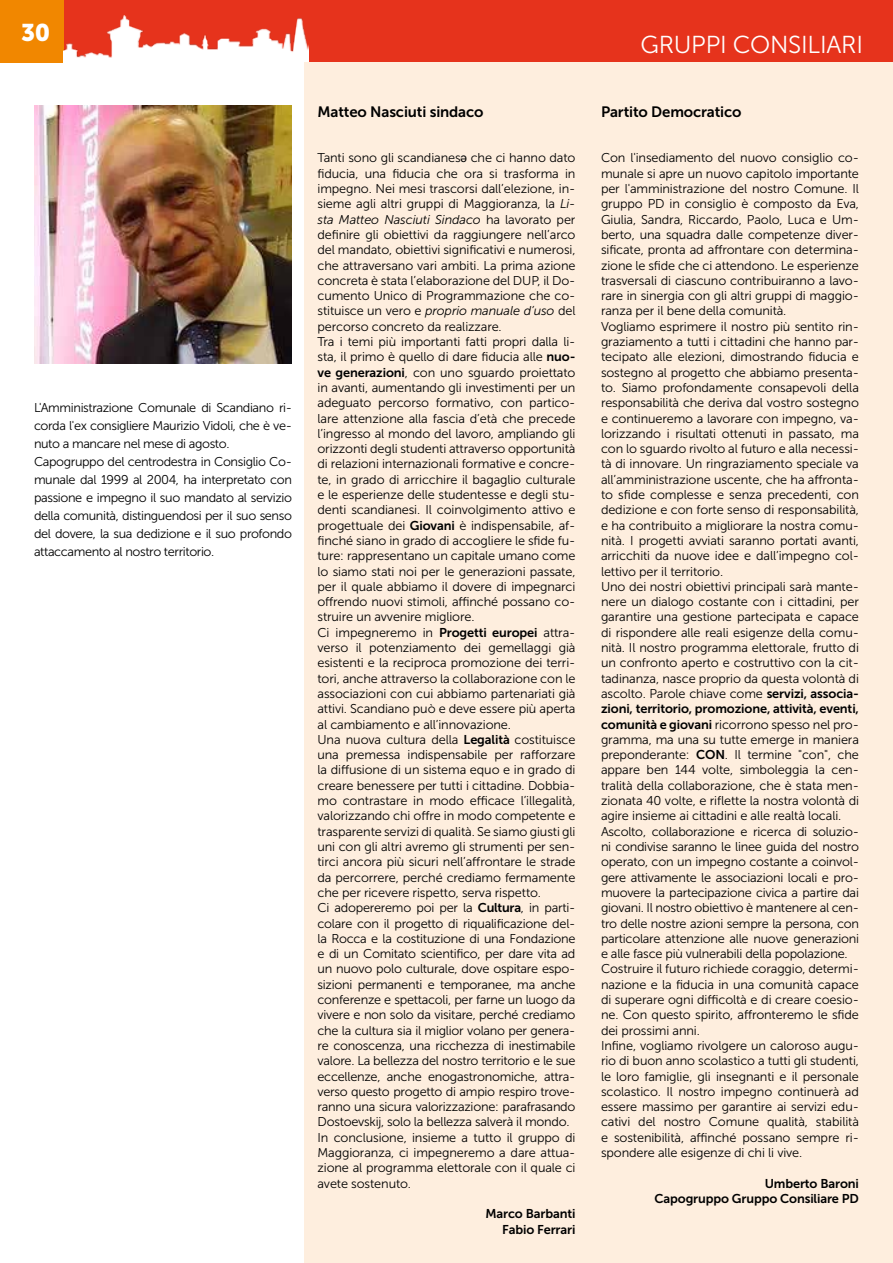
<style>
.page{position:relative;width:893px;height:1263px;background:#fff}
.page>*{position:absolute;margin:0;border:0;box-sizing:border-box;transform-origin:0 0}
.t1{font:24.45px "Museo Sans 300";letter-spacing:-.01em;color:#fff}
.t2{font:24px "Museo Sans 900";color:#fff}
.t3{font:15px "Museo Sans 700";letter-spacing:-.01em;color:#000}
.t4{font:12.75px/15.3px "Museo Sans 300";letter-spacing:-.01em;color:#000}
.t5{font:12.75px/18px "Museo Sans 300";letter-spacing:-.03em;color:#000}
.t6{font:12.75px/15.3px "Museo Sans 700";letter-spacing:-.01em;color:#000;text-align:right}
.s1{font-family:"Acumin Pro"}
.s2{font-style:italic}
.s3{font-family:"Museo Sans 700"}
.s4{font-family:"Poppins";font-weight:300;font-size:12px}
</style>
<div class="page">
<div style="left:0;top:0;width:893px;height:63px;background:#e6331c"></div>
<div style="left:0;top:0;width:64px;height:63px;background:#f18700"></div>
<img style="left:64px;top:16px;width:245px;height:47px">
<div style="left:305px;top:63px;width:588px;height:1200px;background:#feeede"></div>
<img style="left:34px;top:105px;width:258px;height:258px">
<h2 class="t2" style="left:21px;top:19px;width:31px">30</h2>
<p class="t5" style="left:34px;top:398px;width:259px">L'Amministrazione Comunale di Scandiano ri&shy;corda l'ex consigliere Maurizio Vidoli, che è ve&shy;nuto a mancare nel mese di agosto.<br>Capogruppo del centrodestra in Consiglio Co&shy;munale dal 1999 al 2004, ha interpretato con passione e impegno il suo mandato al servizio della comunità, distinguendosi per il suo senso del dovere, la sua dedizione e il suo profondo attaccamento al nostro territorio.</p>
<p class="t3" style="left:317px;top:103px;width:167px">Matteo Nasciuti sindaco</p>
<p class="t4" style="left:317px;top:150px;width:259px">Tanti sono gli scandianes<span class="s1">ə</span> che ci hanno dato fiducia, una fiducia che ora si trasforma in impegno. Nei mesi trascorsi dall’elezione, in&shy;sieme agli altri gruppi di Maggioranza, la <span class="s2">Li&shy;sta Matteo Nasciuti Sindaco</span> ha lavorato per definire gli obiettivi da raggiungere nell’arco del mandato, obiettivi significativi e numerosi, che attraversano vari ambiti. La prima azione concreta è stata l’elaborazione del DUP, il Do&shy;cumento Unico di Programmazione che co&shy;stituisce un vero e <span class="s2">proprio manuale d’uso</span> del percorso concreto da realizzare.<br>Tra i temi più importanti fatti propri dalla li&shy;sta, il primo è quello di dare fiducia alle <span class="s3">nuo&shy;ve generazioni</span>, con uno sguardo proiettato in avanti, aumentando gli investimenti per un adeguato percorso formativo, con partico&shy;lare attenzione alla fascia d’età che precede l’ingresso al mondo del lavoro, ampliando gli orizzonti degli studenti attraverso opportunità di relazioni internazionali formative e concre&shy;te, in grado di arricchire il bagaglio culturale e le esperienze delle studentesse e degli stu&shy;denti scandianesi. Il coinvolgimento attivo e progettuale dei <span class="s3">Giovani</span> è indispensabile, af&shy;finché siano in grado di accogliere le sfide fu&shy;ture: rappresentano un capitale umano come lo siamo stati noi per le generazioni passate, per il quale abbiamo il dovere di impegnarci offrendo nuovi stimoli, affinché possano co&shy;struire un avvenire migliore.<br>Ci impegneremo in <span class="s3">Progetti europei</span> attra&shy;verso il potenziamento dei gemellaggi già esistenti e la reciproca promozione dei terri&shy;tori, anche attraverso la collaborazione con le associazioni con cui abbiamo partenariati già attivi. Scandiano può e deve essere più aperta al cambiamento e all’innovazione.<br>Una nuova cultura della <span class="s3">Legalità</span> costituisce una premessa indispensabile per rafforzare la diffusione di un sistema equo e in grado di creare benessere per tutti i cittadin<span class="s4">ə</span>. Dobbia&shy;mo contrastare in modo efficace l’illegalità, valorizzando chi offre in modo competente e trasparente servizi di qualità. Se siamo giusti gli uni con gli altri avremo gli strumenti per sen&shy;tirci ancora più sicuri nell’affrontare le strade da percorrere, perché crediamo fermamente che per ricevere rispetto, serva rispetto.<br>Ci adopereremo poi per la <span class="s3">Cultura</span>, in parti&shy;colare con il progetto di riqualificazione del&shy;la Rocca e la costituzione di una Fondazione e di un Comitato scientifico, per dare vita ad un nuovo polo culturale, dove ospitare espo&shy;sizioni permanenti e temporanee, ma anche conferenze e spettacoli, per farne un luogo da vivere e non solo da visitare, perché crediamo che la cultura sia il miglior volano per genera&shy;re conoscenza, una ricchezza di inestimabile valore. La bellezza del nostro territorio e le sue eccellenze, anche enogastronomiche, attra&shy;verso questo progetto di ampio respiro trove&shy;ranno una sicura valorizzazione: parafrasando Dostoevskij, solo la bellezza salverà il mondo.<br>In conclusione, insieme a tutto il gruppo di Maggioranza, ci impegneremo a dare attua&shy;zione al programma elettorale con il quale ci avete sostenuto.</p>
<p class="t6" style="left:485px;top:1206px;width:92px">Marco Barbanti<br>Fabio Ferrari</p>
<h1 class="t1" style="left:640px;top:31px;width:224px">GRUPPI CONSILIARI</h1>
<p class="t3" style="left:601px;top:103px;width:142px">Partito Democratico</p>
<p class="t4" style="left:601px;top:150px;width:259px">Con l'insediamento del nuovo consiglio co&shy;munale si apre un nuovo capitolo importante per l'amministrazione del nostro Comune. Il gruppo PD in consiglio è composto da Eva, Giulia, Sandra, Riccardo, Paolo, Luca e Um&shy;berto, una squadra dalle competenze diver&shy;sificate, pronta ad affrontare con determina&shy;zione le sfide che ci attendono. Le esperienze trasversali di ciascuno contribuiranno a lavo&shy;rare in sinergia con gli altri gruppi di maggio&shy;ranza per il bene della comunità.<br>Vogliamo esprimere il nostro più sentito rin&shy;graziamento a tutti i cittadini che hanno par&shy;tecipato alle elezioni, dimostrando fiducia e sostegno al progetto che abbiamo presenta&shy;to. Siamo profondamente consapevoli della responsabilità che deriva dal vostro sostegno e continueremo a lavorare con impegno, va&shy;lorizzando i risultati ottenuti in passato, ma con lo sguardo rivolto al futuro e alla necessi&shy;tà di innovare. Un ringraziamento speciale va all’amministrazione uscente, che ha affronta&shy;to sfide complesse e senza precedenti, con dedizione e con forte senso di responsabilità, e ha contribuito a migliorare la nostra comu&shy;nità. I progetti avviati saranno portati avanti, arricchiti da nuove idee e dall’impegno col&shy;lettivo per il territorio.<br>Uno dei nostri obiettivi principali sarà mante&shy;nere un dialogo costante con i cittadini, per garantire una gestione partecipata e capace di rispondere alle reali esigenze della comu&shy;nità. Il nostro programma elettorale, frutto di un confronto aperto e costruttivo con la cit&shy;tadinanza, nasce proprio da questa volontà di ascolto. Parole chiave come <span class="s3">servizi, associa-</span></p>
<p class="t6" style="left:601px;top:701px;width:259px">zioni, territorio, promozione, attività, eventi,</p>
<p class="t4" style="left:601px;top:717px;width:259px"><span class="s3">comunità e giovani</span> ricorrono spesso nel pro&shy;gramma, ma una su tutte emerge in maniera preponderante: <span class="s3">CON</span>. Il termine "con", che appare ben 144 volte, simboleggia la cen&shy;tralità della collaborazione, che è stata men&shy;zionata 40 volte, e riflette la nostra volontà di agire insieme ai cittadini e alle realtà locali.<br>Ascolto, collaborazione e ricerca di soluzio&shy;ni condivise saranno le linee guida del nostro operato, con un impegno costante a coinvol&shy;gere attivamente le associazioni locali e pro&shy;muovere la partecipazione civica a partire dai giovani. Il nostro obiettivo è mantenere al cen&shy;tro delle nostre azioni sempre la persona, con particolare attenzione alle nuove generazioni e alle fasce più vulnerabili della popolazione.<br>Costruire il futuro richiede coraggio, determi&shy;nazione e la fiducia in una comunità capace di superare ogni difficoltà e di creare coesio&shy;ne. Con questo spirito, affronteremo le sfide dei prossimi anni.<br>Infine, vogliamo rivolgere un caloroso augu&shy;rio di buon anno scolastico a tutti gli studenti, le loro famiglie, gli insegnanti e il personale scolastico. Il nostro impegno continuerà ad essere massimo per garantire ai servizi edu&shy;cativi del nostro Comune qualità, stabilità e sostenibilità, affinché possano sempre ri&shy;spondere alle esigenze di chi li vive.</p>
<p class="t6" style="left:654px;top:1175px;width:206px">Umberto Baroni<br>Capogruppo Gruppo Consiliare PD</p>
</div>
